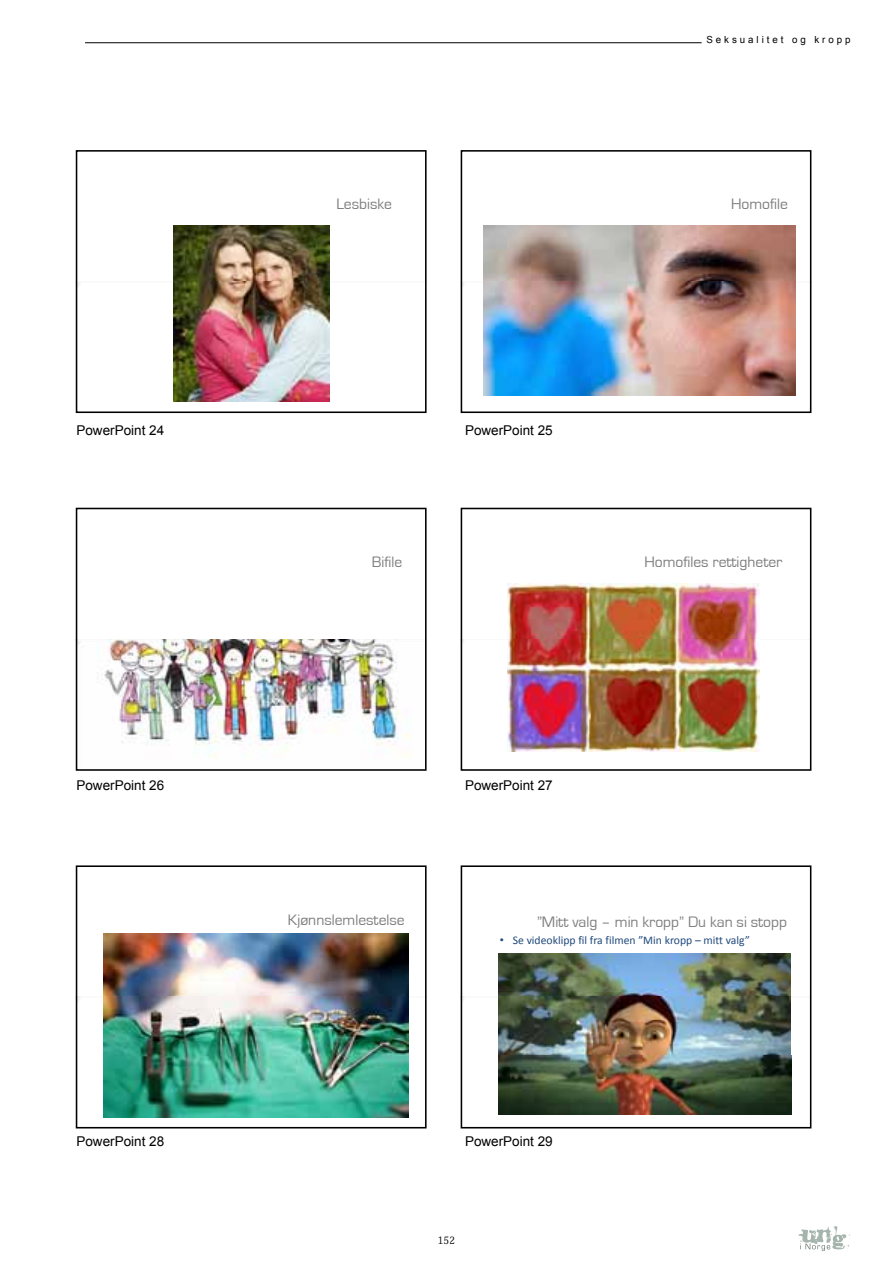
<style>
.page{position:relative;width:893px;height:1263px;background:#fff}
.page>*{position:absolute;margin:0;border:0;box-sizing:border-box;transform-origin:0 0}
.t1{font:19.95px "Calibri";color:#000}
.t2{font:15.6px "Eurostile";color:#7e7e7e}
.t3{font:13.5px "Arial";color:#000}
.t4{font:11.7px "Calibri";color:#1f497c}
.t5{font:10.5px "Skopex Serif Reg TF";color:#000}
.t6{font:9.75px "Arial";letter-spacing:.3em;color:#000}
.s1{font-family:"Arial"}
</style>
<div class="page">
<hr style="left:85px;top:42px;width:617px;height:1px;background:#000">
<svg style="left:798px;top:1226px;width:52px;height:25px"></svg>
<div style="left:66px;top:1101px;width:761px;height:30px;background:linear-gradient(to right,#fff,#fff)"></div>
<img style="left:173px;top:226px;width:157px;height:56px">
<img style="left:79px;top:282px;width:251px;height:120px">
<div style="left:76px;top:150px;width:351px;height:263px;border:2px solid #000"></div>
<img style="left:484px;top:226px;width:311px;height:56px">
<img style="left:483px;top:282px;width:313px;height:114px">
<div style="left:461px;top:150px;width:350px;height:263px;border:2px solid #000"></div>
<img style="left:79px;top:639px;width:331px;height:118px">
<div style="left:76px;top:508px;width:351px;height:263px;border:2px solid #000"></div>
<img style="left:507px;top:583px;width:253px;height:169px">
<div style="left:461px;top:508px;width:350px;height:263px;border:2px solid #000"></div>
<img style="left:79px;top:997px;width:345px;height:128px">
<img style="left:103px;top:933px;width:305px;height:185px">
<div style="left:76px;top:865px;width:351px;height:263px;border:2px solid #000"></div>
<img style="left:464px;top:997px;width:344px;height:128px">
<img style="left:499px;top:953px;width:292px;height:161px">
<div style="left:461px;top:865px;width:350px;height:263px;border:2px solid #000"></div>
<p class="t1" style="left:768px;top:28px;width:92px">01.06.2011</p>
<p class="t6" style="left:706px;top:33px;width:145px">Seksualitet og kropp</p>
<p class="t2" style="left:336px;top:196px;width:57px">Lesbiske</p>
<p class="t2" style="left:731px;top:196px;width:58px">Homofile</p>
<p class="t3" style="left:76px;top:421px;width:89px">PowerPoint 24</p>
<p class="t3" style="left:465px;top:421px;width:89px">PowerPoint 25</p>
<p class="t2" style="left:372px;top:554px;width:32px">Bifile</p>
<p class="t2" style="left:644px;top:554px;width:139px">Homofiles rettigheter</p>
<p class="t3" style="left:76px;top:776px;width:89px">PowerPoint 26</p>
<p class="t3" style="left:465px;top:776px;width:89px">PowerPoint 27</p>
<p class="t2" style="left:288px;top:911px;width:118px">Kjønnslemlestelse</p>
<p class="t2" style="left:537px;top:913px;width:252px">”Mitt valg – min kropp” Du kan si stopp</p>
<p class="t4" style="left:500px;top:933px;width:252px"><span class="s1">•</span> Se videoklipp fil fra filmen ”Min kropp – mitt valg”</p>
<p class="t3" style="left:76px;top:1132px;width:89px">PowerPoint 28</p>
<p class="t3" style="left:465px;top:1132px;width:89px">PowerPoint 29</p>
<p class="t5" style="left:438px;top:1234px;width:19px">152</p>
</div>
